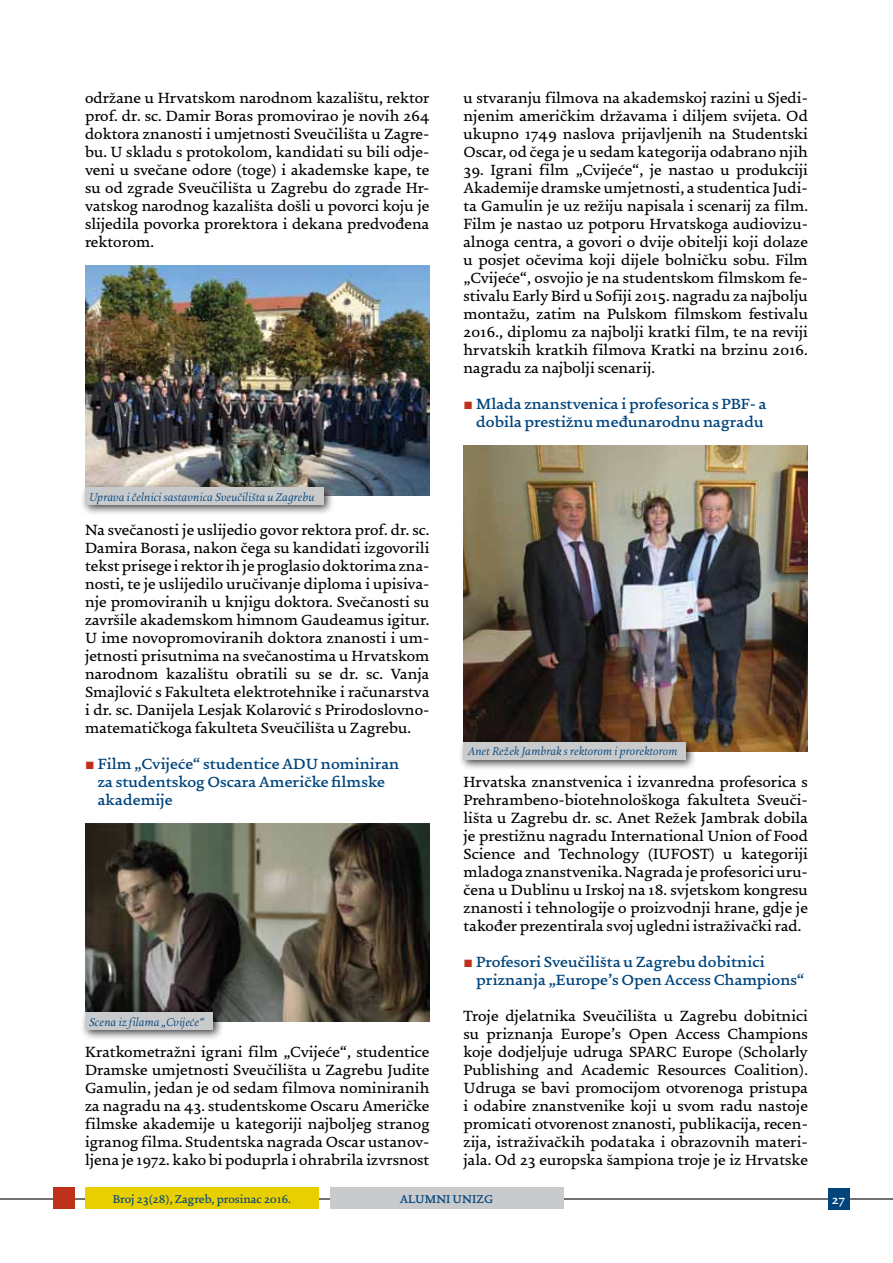
<style>
.page{position:relative;width:893px;height:1263px;background:#fff}
.page>*{position:absolute;margin:0;border:0;box-sizing:border-box;transform-origin:0 0}
.t1{font:500 15.75px/18px "Uni Zg";color:#000;text-align:justify}
.t2{font:700 15.75px/18px "Uni Zg";color:#00447c}
.t3{font:700 13.5px "Uni Zg";color:#fff}
.t4{font:italic 300 12px "Uni Zg";color:#00447c}
.t5{font:500 12px "Uni Zg";color:#00447c}
.t6{font:700 12px "Uni Zg";color:#00447c}
.s1{font-family:"Times New Roman";color:#c0311a}
</style>
<div class="page">
<hr style="left:0;top:1198px;width:893px;height:1px;background:#717073">
<div style="left:828px;top:1188px;width:21px;height:21px;background:#00447c"></div>
<div style="left:53px;top:1188px;width:21px;height:21px;background:#c0311a"></div>
<div style="left:330px;top:1188px;width:233px;height:21px;background:#c9cacc"></div>
<div style="left:85px;top:1188px;width:234px;height:21px;background:#e8cf00"></div>
<img style="left:85px;top:265px;width:344px;height:230px">
<div style="left:80px;top:482px;width:255px;height:34px;background:#000;opacity:.75"></div>
<div style="left:85px;top:487px;width:238px;height:18px;background:#c9cacc"></div>
<img style="left:85px;top:823px;width:344px;height:198px">
<div style="left:80px;top:1007px;width:145px;height:34px;background:#000;opacity:.75"></div>
<div style="left:85px;top:1012px;width:128px;height:18px;background:#c9cacc"></div>
<img style="left:463px;top:445px;width:345px;height:306px">
<div style="left:458px;top:737px;width:239px;height:34px;background:#000;opacity:.75"></div>
<div style="left:463px;top:742px;width:223px;height:18px;background:#c9cacc"></div>
<p class="t1" style="left:85px;top:90px;width:346px">održane u Hrvatskom narodnom kazalištu, rektor prof. dr. sc. Damir Boras promovirao je novih 264 doktora znanosti i umjetnosti Sveučilišta u Zagre&shy;bu. U skladu s protokolom, kandidati su bili odje&shy;veni u svečane odore (toge) i akademske kape, te su od zgrade Sveučilišta u Zagrebu do zgrade Hr&shy;vatskog narodnog kazališta došli u povorci koju je slijedila povorka prorektora i dekana predvođena rektorom.</p>
<p class="t4" style="left:89px;top:490px;width:227px">Uprava i čelnici sastavnica Sveučilišta u Zagrebu</p>
<p class="t1" style="left:85px;top:522px;width:346px">Na svečanosti je uslijedio govor rektora prof. dr. sc.<br>Damira Borasa, nakon čega su kandidati izgovorili tekst prisege i rektor ih je proglasio doktorima zna&shy;nosti, te je uslijedilo uručivanje diploma i upisiva&shy;nje promoviranih u knjigu doktora. Svečanosti su završile akademskom himnom Gaudeamus igitur.<br>U ime novopromoviranih doktora znanosti i um&shy;jetnosti prisutnima na svečanostima u Hrvatskom narodnom kazalištu obratili su se dr. sc. Vanja Smajlović s Fakulteta elektrotehnike i računarstva i dr. sc. Danijela Lesjak Kolarović s Prirodoslovno&shy;matematičkoga fakulteta Sveučilišta u Zagrebu.</p>
<p class="t2" style="left:98px;top:756px;width:303px;text-indent:-13px"><span class="s1">■</span> Film „Cvijeće“ studentice ADU nominiran za studentskog Oscara Američke filmske akademije</p>
<p class="t4" style="left:89px;top:1015px;width:116px">Scena iz filama „Cvijeće“</p>
<p class="t1" style="left:85px;top:1044px;width:346px">Kratkometražni igrani film „Cvijeće“, studentice Dramske umjetnosti Sveučilišta u Zagrebu Judite Gamulin, jedan je od sedam filmova nominiranih za nagradu na 43. studentskome Oscaru Američke filmske akademije u kategoriji najboljeg stranog igranog filma. Studentska nagrada Oscar ustanov&shy;ljena je 1972. kako bi poduprla i ohrabrila izvrsnost</p>
<p class="t1" style="left:463px;top:90px;width:346px">u stvaranju filmova na akademskoj razini u Sjedi&shy;njenim američkim državama i diljem svijeta. Od ukupno 1749 naslova prijavljenih na Studentski Oscar, od čega je u sedam kategorija odabrano njih</p>
<p class="t1" style="left:463px;top:162px;width:346px">39. Igrani film „Cvijeće“, je nastao u produkciji Akademije dramske umjetnosti, a studentica Judi&shy;ta Gamulin je uz režiju napisala i scenarij za film.<br>Film je nastao uz potporu Hrvatskoga audiovizu&shy;alnoga centra, a govori o dvije obitelji koji dolaze u posjet očevima koji dijele bolničku sobu. Film „Cvijeće“, osvojio je na studentskom filmskom fe&shy;stivalu Early Bird u Sofiji 2015. nagradu za najbolju montažu, zatim na Pulskom filmskom festivalu 2016., diplomu za najbolji kratki film, te na reviji hrvatskih kratkih filmova Kratki na brzinu 2016. nagradu za najbolji scenarij.</p>
<p class="t2" style="left:463px;top:396px;width:305px;text-align:right"><span class="s1">■</span> Mlada znanstvenica i profesorica s PBF- a dobila prestižnu međunarodnu nagradu</p>
<p class="t4" style="left:468px;top:745px;width:211px">Anet Režek Jambrak s rektorom i prorektorom</p>
<p class="t1" style="left:463px;top:774px;width:346px">Hrvatska znanstvenica i izvanredna profesorica s Prehrambeno-biotehnološkoga fakulteta Sveuči&shy;lišta u Zagrebu dr. sc. Anet Režek Jambrak dobila je prestižnu nagradu International Union of Food Science and Technology (IUFOST) u kategoriji mladoga znanstvenika. Nagrada je profesorici uru&shy;čena u Dublinu u Irskoj na 18. svjetskom kongresu znanosti i tehnologije o proizvodnji hrane, gdje je također prezentirala svoj ugledni istraživački rad.</p>
<p class="t2" style="left:476px;top:954px;width:330px;text-indent:-13px"><span class="s1">■</span> Profesori Sveučilišta u Zagrebu dobitnici priznanja „Europe’s Open Access Champions“</p>
<p class="t1" style="left:463px;top:1008px;width:346px">Troje djelatnika Sveučilišta u Zagrebu dobitnici su priznanja Europe’s Open Access Champions koje dodjeljuje udruga SPARC Europe (Scholarly Publishing and Academic Resources Coalition).<br>Udruga se bavi promocijom otvorenoga pristupa i odabire znanstvenike koji u svom radu nastoje promicati otvorenost znanosti, publikacija, recen&shy;zija, istraživačkih podataka i obrazovnih materi&shy;jala. Od 23 europska šampiona troje je iz Hrvatske</p>
<p class="t5" style="left:113px;top:1193px;width:180px">Broj 23(28), Zagreb, prosinac 2016.</p>
<p class="t6" style="left:400px;top:1193px;width:95px">ALUMNI UNIZG</p>
<p class="t3" style="left:832px;top:1192px;width:15px">27</p>
</div>
